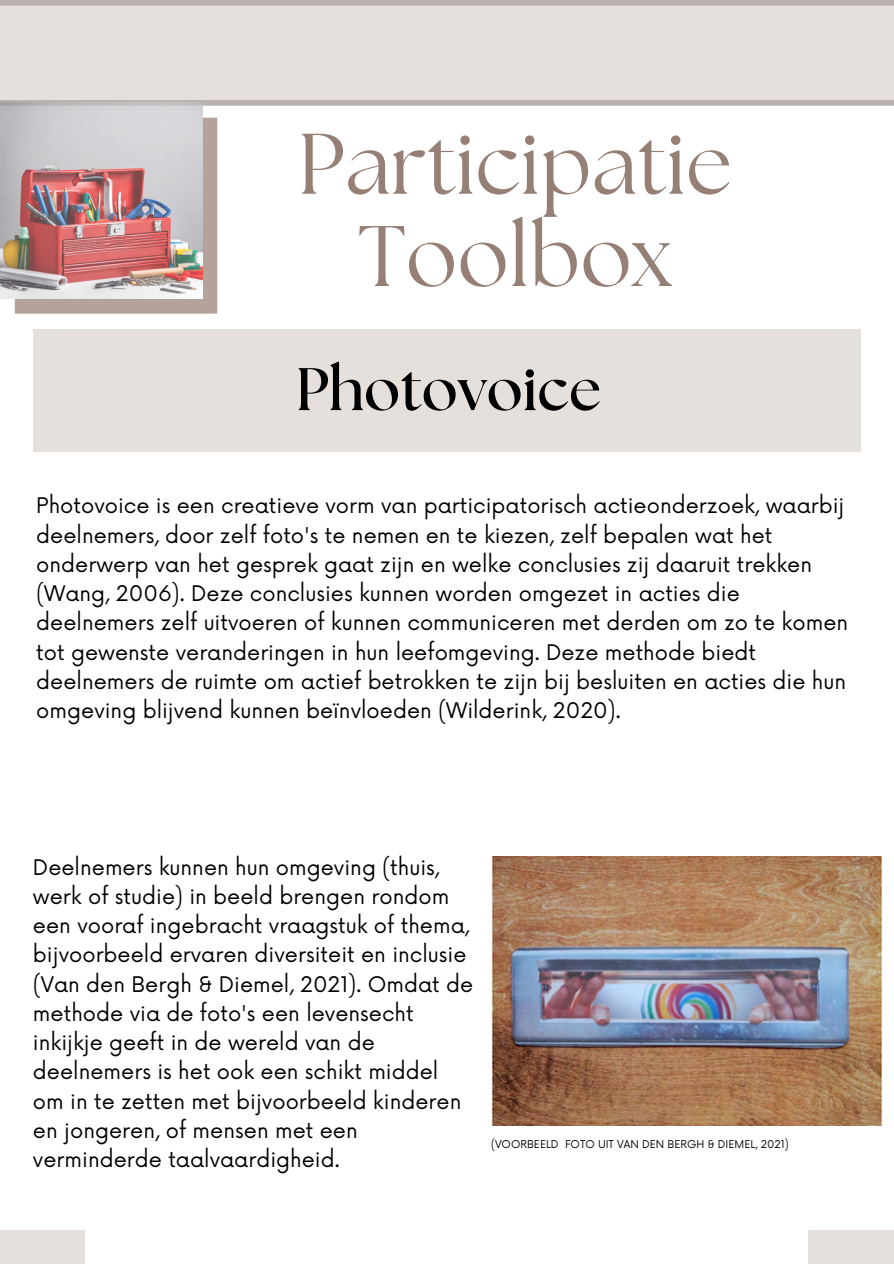
<style>
.page{position:relative;width:894px;height:1264px;background:#fff}
.page>*{position:absolute;margin:0;border:0;box-sizing:border-box;transform-origin:0 0}
.t1{font:85.65px/92.2px "The Seasons";color:#968075;text-align:center}
.t2{font:700 60px "The Seasons";color:#000}
.t3{font:21px/29.2px "Now";color:#000}
.t4{font:10.5px "Now";color:#000}
</style>
<div class="page">
<img style="left:491px;top:856px;width:391px;height:269px">
<div style="left:33px;top:329px;width:827px;height:123px;background:#e6e0dc"></div>
<div style="left:0;top:0;width:893px;height:103px;background:#e6e0dc"></div>
<div style="left:807px;top:1229px;width:86px;height:34px;background:#e6e0dc"></div>
<div style="left:0;top:1229px;width:85px;height:34px;background:#e6e0dc"></div>
<div style="left:0;top:100px;width:893px;height:6px;background:#b8b1ac"></div>
<div style="left:0;top:0;width:893px;height:6px;background:#b8b1ac"></div>
<div style="left:15px;top:118px;width:202px;height:196px;background:#b3a39b"></div>
<img style="left:0;top:103px;width:202px;height:196px">
<p class="t1" style="left:298px;top:123px;width:435px">Participatie<br>Toolbox</p>
<h1 class="t2" style="left:296px;top:362px;width:307px">Photovoice</h1>
<h2 class="t3" style="left:36px;top:492px;width:813px">Photovoice is een creatieve vorm van participatorisch actieonderzoek, waarbij deelnemers, door zelf foto's te nemen en te kiezen, zelf bepalen wat het onderwerp van het gesprek gaat zijn en welke conclusies zij daaruit trekken (Wang, 2006). Deze conclusies kunnen worden omgezet in acties die deelnemers zelf uitvoeren of kunnen communiceren met derden om zo te komen tot gewenste veranderingen in hun leefomgeving. Deze methode biedt deelnemers de ruimte om actief betrokken te zijn bij besluiten en acties die hun omgeving blijvend kunnen beïnvloeden (Wilderink, 2020).</h2>
<h3 class="t3" style="left:33px;top:853px;width:441px">Deelnemers kunnen hun omgeving (thuis, werk of studie) in beeld brengen rondom een vooraf ingebracht vraagstuk of thema, bijvoorbeeld ervaren diversiteit en inclusie (Van den Bergh &amp; Diemel, 2021). Omdat de methode via de foto's een levensecht inkijkje geeft in de wereld van de deelnemers is het ook een schikt middel om in te zetten met bijvoorbeeld kinderen en jongeren, of mensen met een verminderde taalvaardigheid.</h3>
<h3 class="t4" style="left:491px;top:1138px;width:299px">(VOORBEELD FOTO UIT VAN DEN BERGH &amp; DIEMEL, 2021)</h3>
</div>
